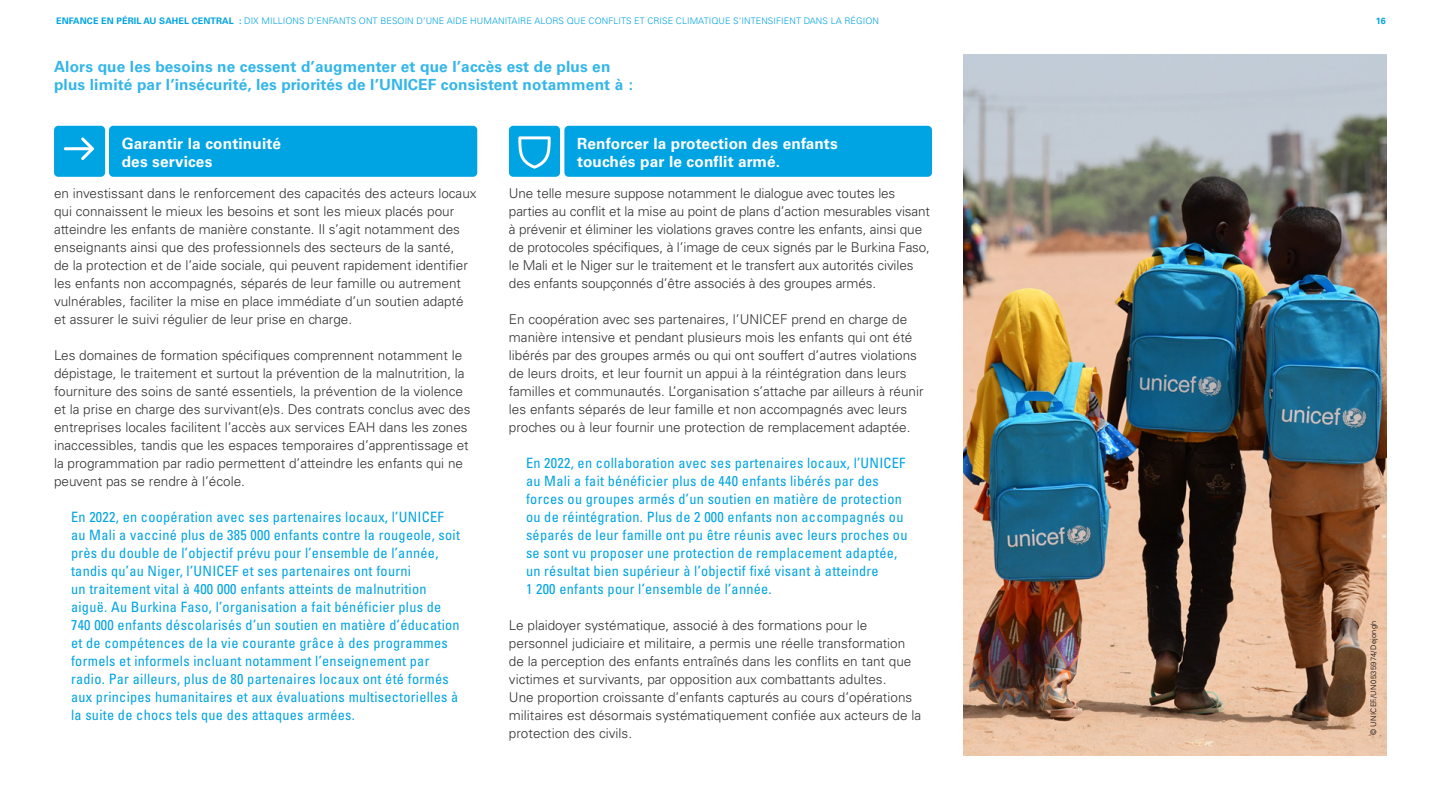
<style>
.page{position:relative;width:1441px;height:810px;background:#fff}
.page>*{position:absolute;margin:0;border:0;box-sizing:border-box;transform-origin:0 0}
.t1{font:700 15.3px/18px "Univers";letter-spacing:.01em;color:#33b6e9}
.t2{font:700 15.3px/18px "Univers";letter-spacing:.01em;color:#fff}
.what_we_do{font:condensed 14.25px/18px "Univers";letter-spacing:.02em;color:#00a4e3}
.t3{font:300 13.5px/18px "Univers";color:#333}
.t4{font:300 9px "Univers";letter-spacing:.01em;color:#00a4e3}
.t5{font:700 9px "Univers";color:#00a4e3}
.Photo_Copyright{font:300 7.5px "Univers";letter-spacing:.04em;color:#000}
.s1{font-weight:700}
</style>
<div class="page">
<div style="left:509px;top:126px;width:51px;height:51px;background:#00a4e3;border-radius:4px"></div>
<svg style="left:518px;top:136px;width:32px;height:33px"></svg>
<div style="left:564px;top:126px;width:367px;height:51px;background:#00a4e3;border-radius:4px"></div>
<img style="left:963px;top:54px;width:423px;height:702px">
<div style="left:54px;top:126px;width:51px;height:51px;background:#00a4e3;border-radius:4px"></div>
<hr style="left:64px;top:147px;width:29px;height:3px;background:#fff;border-radius:2px">
<svg style="left:81px;top:137px;width:13px;height:23px"></svg>
<div style="left:109px;top:126px;width:368px;height:51px;background:#00a4e3;border-radius:4px"></div>
<p class="t4" style="left:56px;top:16px;width:824px"><span class="s1">ENFANCE EN PÉRIL AU SAHEL CENTRAL :</span> DIX MILLIONS D’ENFANTS ONT BESOIN D’UNE AIDE HUMANITAIRE ALORS QUE CONFLITS ET CRISE CLIMATIQUE S’INTENSIFIENT DANS LA RÉGION</p>
<p class="t5" style="left:1375px;top:15px;width:12px">16</p>
<p class="t1" style="left:54px;top:58px;width:580px">Alors que les besoins ne cessent d’augmenter et que l’accès est de plus en plus limité par l’insécurité, les priorités de l’UNICEF consistent notamment à :</p>
<p class="t2" style="left:122px;top:134px;width:161px">Garantir la continuité des services</p>
<p class="t3" style="left:54px;top:184px;width:424px">en investissant dans le renforcement des capacités des acteurs locaux qui connaissent le mieux les besoins et sont les mieux placés pour atteindre les enfants de manière constante. Il s’agit notamment des enseignants ainsi que des professionnels des secteurs de la santé,<br>de la protection et de l’aide sociale, qui peuvent rapidement identifier les enfants non accompagnés, séparés de leur famille ou autrement vulnérables, faciliter la mise en place immédiate d’un soutien adapté et assurer le suivi régulier de leur prise en charge.</p>
<p class="t3" style="left:54px;top:346px;width:418px">Les domaines de formation spécifiques comprennent notamment le dépistage, le traitement et surtout la prévention de la malnutrition, la fourniture des soins de santé essentiels, la prévention de la violence et la prise en charge des survivant(e)s. Des contrats conclus avec des entreprises locales facilitent l’accès aux services EAH dans les zones inaccessibles, tandis que les espaces temporaires d’apprentissage et la programmation par radio permettent d’atteindre les enfants qui ne peuvent pas se rendre à l’école.</p>
<p class="what_we_do" style="left:71px;top:508px;width:390px">En 2022, en coopération avec ses partenaires locaux, l’UNICEF au Mali a vacciné plus de 385 000 enfants contre la rougeole, soit près du double de l’objectif prévu pour l’ensemble de l’année, tandis qu’au Niger, l’UNICEF et ses partenaires ont fourni<br>un traitement vital à 400 000 enfants atteints de malnutrition aiguë. Au Burkina Faso, l’organisation a fait bénéficier plus de 740 000 enfants déscolarisés d’un soutien en matière d’éducation et de compétences de la vie courante grâce à des programmes formels et informels incluant notamment l’enseignement par radio. Par ailleurs, plus de 80 partenaires locaux ont été formés aux principes humanitaires et aux évaluations multisectorielles à la suite de chocs tels que des attaques armées.</p>
<p class="t2" style="left:577px;top:134px;width:262px">Renforcer la protection des enfants touchés par le conflit armé.</p>
<p class="t3" style="left:509px;top:184px;width:422px">Une telle mesure suppose notamment le dialogue avec toutes les parties au conflit et la mise au point de plans d’action mesurables visant à prévenir et éliminer les violations graves contre les enfants, ainsi que de protocoles spécifiques, à l’image de ceux signés par le Burkina Faso, le Mali et le Niger sur le traitement et le transfert aux autorités civiles des enfants soupçonnés d’être associés à des groupes armés.</p>
<p class="t3" style="left:509px;top:310px;width:416px">En coopération avec ses partenaires, l’UNICEF prend en charge de manière intensive et pendant plusieurs mois les enfants qui ont été libérés par des groupes armés ou qui ont souffert d’autres violations de leurs droits, et leur fournit un appui à la réintégration dans leurs familles et communautés. L’organisation s’attache par ailleurs à réunir les enfants séparés de leur famille et non accompagnés avec leurs proches ou à leur fournir une protection de remplacement adaptée.</p>
<p class="what_we_do" style="left:526px;top:454px;width:383px">En 2022, en collaboration avec ses partenaires locaux, l’UNICEF au Mali a fait bénéficier plus de 440 enfants libérés par des forces ou groupes armés d’un soutien en matière de protection ou de réintégration. Plus de 2 000 enfants non accompagnés ou séparés de leur famille ont pu être réunis avec leurs proches ou se sont vu proposer une protection de remplacement adaptée, un résultat bien supérieur à l’objectif fixé visant à atteindre<br>1 200 enfants pour l’ensemble de l’année.</p>
<p class="t3" style="left:509px;top:616px;width:413px">Le plaidoyer systématique, associé à des formations pour le personnel judiciaire et militaire, a permis une réelle transformation de la perception des enfants entraînés dans les conflits en tant que victimes et survivants, par opposition aux combattants adultes.<br>Une proportion croissante d’enfants capturés au cours d’opérations militaires est désormais systématiquement confiée aux acteurs de la protection des civils.</p>
<p class="Photo_Copyright" style="left:1368px;top:735px;width:116px;rotate:-90deg">© UNICEF/UN0535974/Dejongh</p>
</div>
